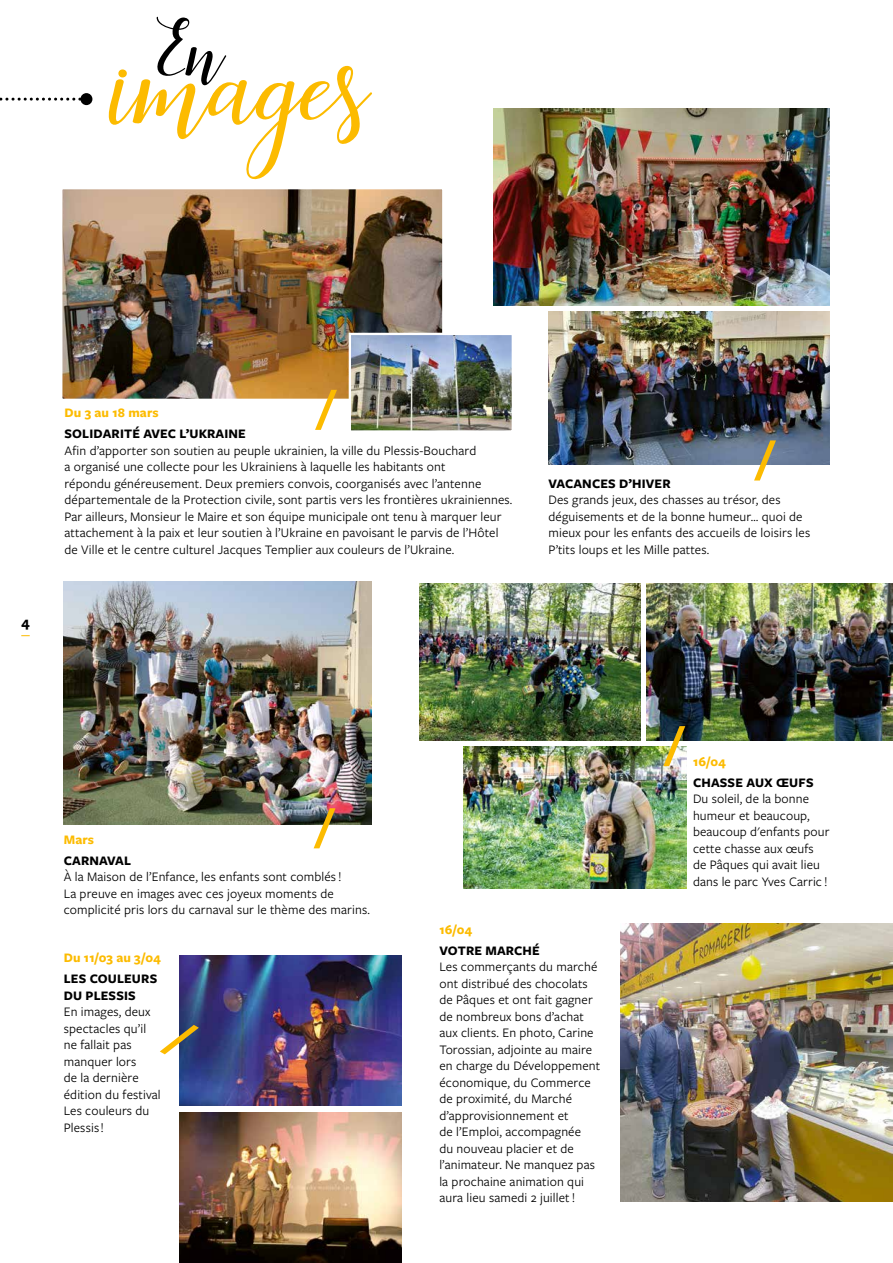
<style>
.page{position:relative;width:893px;height:1263px;background:#fff}
.page>*{position:absolute;margin:0;border:0;box-sizing:border-box;transform-origin:0 0}
.t1{font:131.4px "Faranisa Script";color:#fcbb00}
.t2{font:700 15px "Freight Sans Pro";color:#000}
.t3{font:13.5px/16.5px "Freight Sans Pro";letter-spacing:.01em;color:#000}
.t4{font:700 13.5px/16.5px "Freight Sans Pro";letter-spacing:.01em;color:#000}
.t5{font:700 13.5px "Freight Sans Pro";letter-spacing:.01em;color:#fcbb00}
</style>
<div class="page">
<img style="left:463px;top:746px;width:223px;height:143px">
<img style="left:63px;top:190px;width:378px;height:208px">
<div style="left:58px;top:185px;width:388px;height:218px;border:4px solid #fff"></div>
<svg style="left:0;top:98px;width:80px;height:3px"></svg>
<div style="left:80px;top:93px;width:12px;height:12px;background:#000;border-radius:50%"></div>
<img style="left:646px;top:584px;width:247px;height:157px">
<svg style="left:315px;top:390px;width:22px;height:40px"></svg>
<img style="left:352px;top:336px;width:159px;height:94px">
<div style="left:349px;top:333px;width:165px;height:100px;border:2px solid #fff"></div>
<img style="left:64px;top:581px;width:307px;height:243px">
<svg style="left:314px;top:808px;width:22px;height:40px"></svg>
<svg style="left:663px;top:726px;width:22px;height:40px"></svg>
<img style="left:494px;top:108px;width:335px;height:197px">
<img style="left:549px;top:311px;width:280px;height:154px">
<svg style="left:754px;top:440px;width:22px;height:40px"></svg>
<img style="left:419px;top:584px;width:221px;height:157px">
<img style="left:180px;top:1112px;width:221px;height:151px">
<img style="left:180px;top:955px;width:221px;height:151px">
<svg style="left:160px;top:1025px;width:39px;height:29px"></svg>
<img style="left:621px;top:923px;width:272px;height:278px">
<h1 class="t1" style="left:114px;top:2px;width:258px"><sup>En</sup>images</h1>
<p class="t2" style="left:21px;top:612px;width:10px">4</p>
<p class="t5" style="left:64px;top:404px;width:96px">Du 3 au 18 mars</p>
<p class="t4" style="left:64px;top:425px;width:183px">SOLIDARITÉ AVEC L’UKRAINE</p>
<p class="t3" style="left:64px;top:441px;width:449px">Afin d’apporter son soutien au peuple ukrainien, la ville du Plessis-Bouchard<br>a organisé une collecte pour les Ukrainiens à laquelle les habitants ont<br>répondu généreusement. Deux premiers convois, coorganisés avec l’antenne départementale de la Protection civile, sont partis vers les frontières ukrainiennes.<br>Par ailleurs, Monsieur le Maire et son équipe municipale ont tenu à marquer leur attachement à la paix et leur soutien à l’Ukraine en pavoisant le parvis de l’Hôtel de Ville et le centre culturel Jacques Templier aux couleurs de l’Ukraine.</p>
<p class="t4" style="left:549px;top:474px;width:124px">VACANCES D’HIVER</p>
<p class="t3" style="left:549px;top:491px;width:263px">Des grands jeux, des chasses au trésor, des déguisements et de la bonne humeur… quoi de mieux pour les enfants des accueils de loisirs les P’tits loups et les Mille pattes.</p>
<p class="t5" style="left:64px;top:830px;width:32px">Mars</p>
<p class="t4" style="left:64px;top:852px;width:69px">CARNAVAL</p>
<p class="t3" style="left:64px;top:868px;width:308px">À la Maison de l’Enfance, les enfants sont comblés !<br>La preuve en images avec ces joyeux moments de complicité pris lors du carnaval sur le thème des marins.</p>
<p class="t5" style="left:64px;top:949px;width:99px">Du 11/03 au 3/04</p>
<p class="t4" style="left:64px;top:970px;width:95px">LES COULEURS<br>DU PLESSIS</p>
<p class="t3" style="left:64px;top:1003px;width:98px">En images, deux spectacles qu’il ne fallait pas manquer lors<br>de la dernière édition du festival<br>Les couleurs du<br>Plessis !</p>
<p class="t5" style="left:439px;top:920px;width:34px">16/04</p>
<p class="t4" style="left:439px;top:942px;width:102px">VOTRE MARCHÉ</p>
<p class="t3" style="left:439px;top:958px;width:162px">Les commerçants du marché ont distribué des chocolats de Pâques et ont fait gagner de nombreux bons d’achat aux clients. En photo, Carine<br>Torossian, adjointe au maire en charge du Développement économique, du Commerce de proximité, du Marché d’approvisionnement et<br>de l’Emploi, accompagnée<br>du nouveau placier et de l’animateur. Ne manquez pas la prochaine animation qui aura lieu samedi 2 juillet !</p>
<p class="t5" style="left:693px;top:752px;width:34px">16/04</p>
<p class="t4" style="left:693px;top:773px;width:122px">CHASSE AUX ŒUFS</p>
<p class="t3" style="left:693px;top:790px;width:138px">Du soleil, de la bonne humeur et beaucoup, beaucoup d'enfants pour cette chasse aux œufs de Pâques qui avait lieu dans le parc Yves Carric !</p>
</div>
